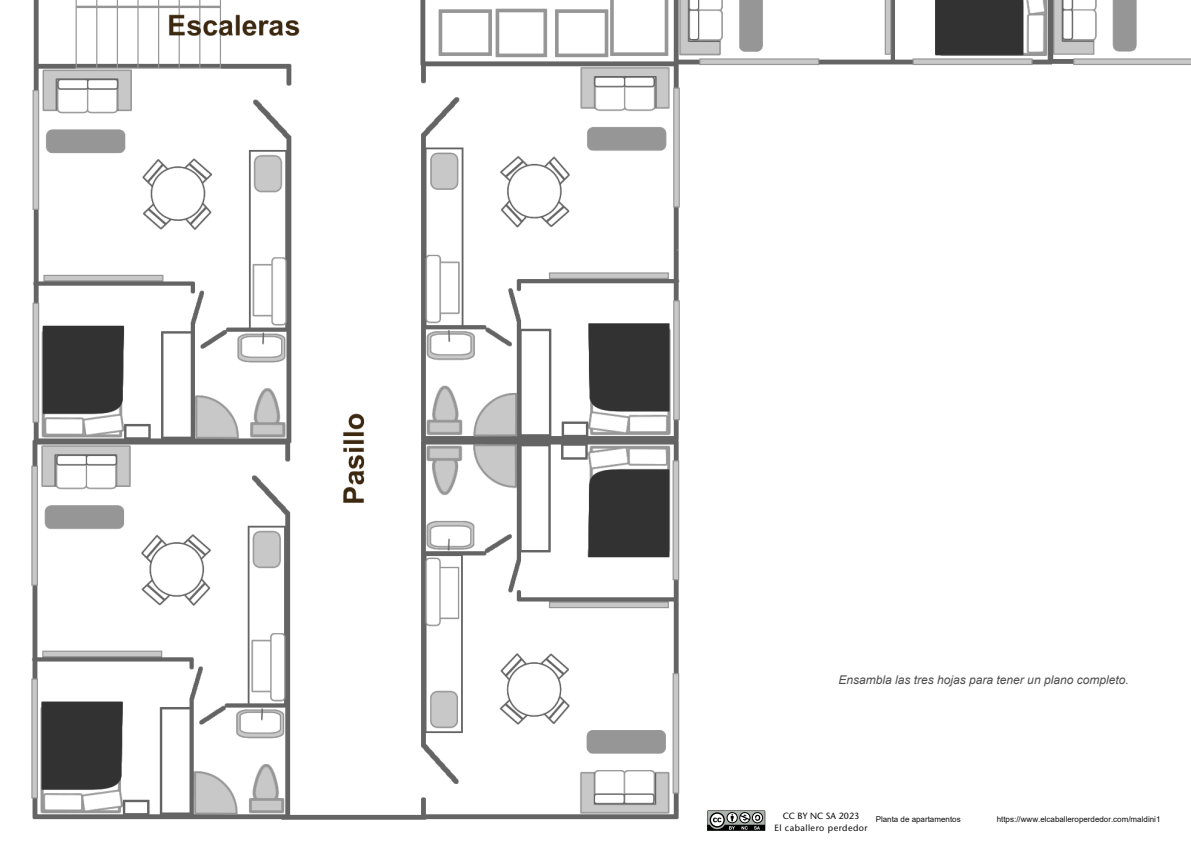
<style>
.page{position:relative;width:1191px;height:842px;background:#fff}
.page>*{position:absolute;margin:0;border:0;box-sizing:border-box;transform-origin:0 0}
.t1{font:italic 12px "Arial";color:#4d4d4d}
.t2{font:9px/11.3px "Stone Sans";letter-spacing:.05em;color:#0d0d0d;text-align:center}
.t3{font:8px "Arial";color:#0d0d0d}
</style>
<div class="page">
<img style="left:31px;top:0;width:1160px;height:831px">
<svg style="left:707px;top:810px;width:58px;height:21px"></svg>
<h1 class="t1" style="left:838px;top:675px;width:292px">Ensambla las tres hojas para tener un plano completo.</h1>
<p class="t2" style="left:774px;top:811px;width:95px">CC BY NC SA 2023<br>El caballero perdedor</p>
<p class="t3" style="left:875px;top:816px;width:86px">Planta de apartamentos</p>
<p class="t3" style="left:996px;top:816px;width:165px">https://www.elcaballeroperdedor.com/maldini1</p>
</div>
